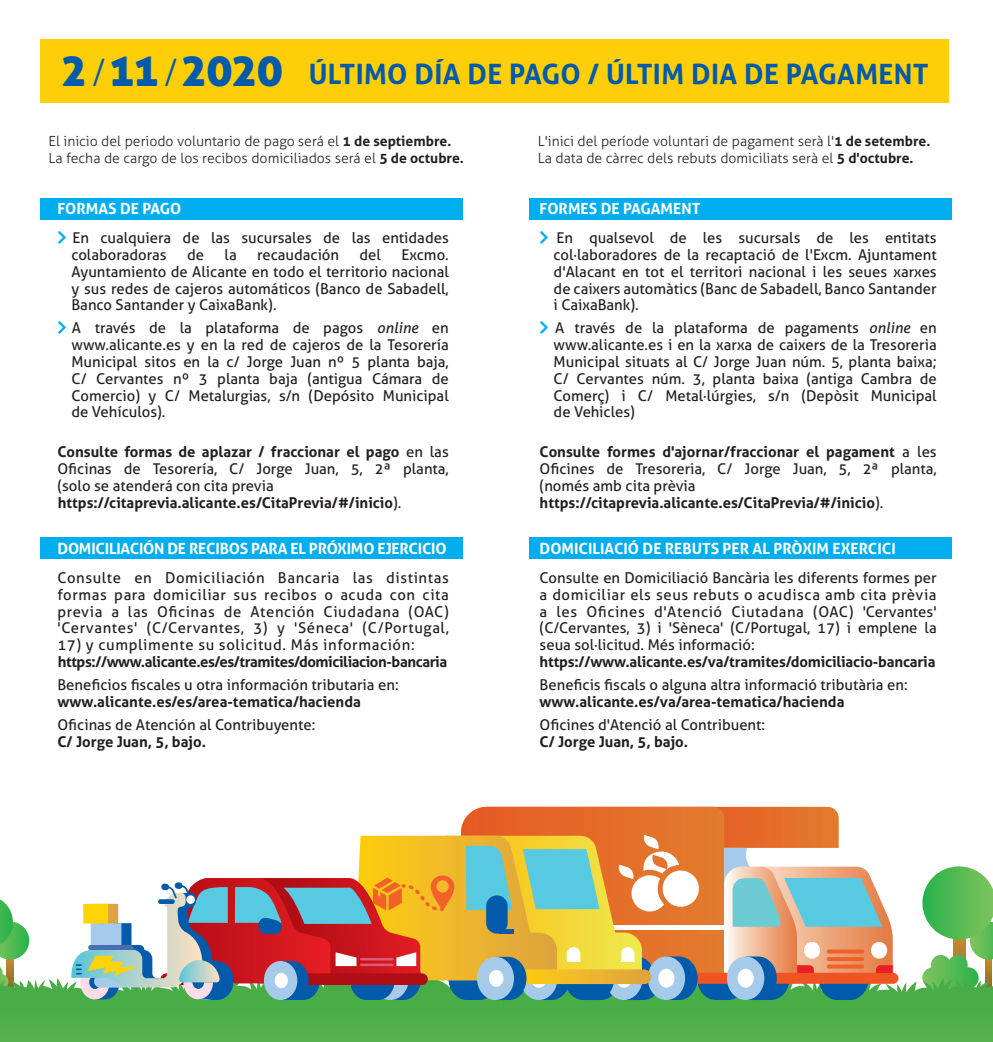
<style>
.page{position:relative;width:993px;height:1042px;background:#fff}
.page>*{position:absolute;margin:0;border:0;box-sizing:border-box;transform-origin:0 0}
.t1{font:700 28px "Aller";letter-spacing:.01em;color:#015aaa}
.t2{font:700 15.4px "Aller";letter-spacing:-.01em;color:#fff}
.t3{font:14.88px/16.8px "Aller";color:#231f20;text-align:justify}
.t4{font:700 14.88px/16.8px "Aller";color:#231f20}
.t5{font:700 14.88px "Aller";letter-spacing:-.03em;color:#231f20}
.t6{font:14.88px "Aller";letter-spacing:.04em;color:#231f20}
.t7{font:300 14px/16.8px "Aller";color:#231f20}
.s1{font-family:"Aller Display";font-weight:400;font-size:45.15px}
.s2{font-weight:300;font-size:37.62px}
.s3{font-weight:700}
.s4{font-style:italic}
.s5{font-weight:400}
</style>
<div class="page">
<div style="left:0;top:1007px;width:992px;height:35px;background:#51af4a"></div>
<div style="left:40px;top:198px;width:422px;height:22px;background:#00aeef"></div>
<div style="left:40px;top:537px;width:422px;height:22px;background:#00aeef"></div>
<div style="left:529px;top:198px;width:421px;height:22px;background:#00aeef"></div>
<div style="left:529px;top:537px;width:422px;height:22px;background:#00aeef"></div>
<div style="left:40px;top:39px;width:907px;height:63px;background:#fece08"></div>
<svg style="left:724px;top:807px;width:114px;height:28px;background:#e46f2b"></svg>
<svg style="left:461px;top:807px;width:263px;height:28px;background:#e56d2c"></svg>
<svg style="left:0;top:835px;width:992px;height:172px"></svg>
<h1 class="t1" style="left:62px;top:57px;width:867px"><span class="s1">2</span><span class="s2">/</span><span class="s1">11</span><span class="s2">/</span><span class="s1">2020</span> ÚLTIMO DÍA DE PAGO / ÚLTIM DIA DE PAGAMENT</h1>
<p class="t7" style="left:49px;top:133px;width:417px">El inicio del periodo voluntario de pago será el <span class="s3">1 de septiembre.<br></span>La fecha de cargo de los recibos domiciliados será el <span class="s3">5 de octubre.</span></p>
<p class="t7" style="left:537px;top:133px;width:394px">L'inici del període voluntari de pagament serà l'<span class="s3">1 de setembre.<br></span>La data de càrrec dels rebuts domiciliats serà el <span class="s3">5 d'octubre.</span></p>
<p class="t2" style="left:57px;top:199px;width:125px">FORMAS DE PAGO</p>
<p class="t3" style="left:71px;top:229px;width:378px">En cualquiera de las sucursales de las entidades colaboradoras</p>
<p class="t3" style="left:187px;top:246px;width:18px">de</p>
<p class="t3" style="left:224px;top:246px;width:14px">la</p>
<p class="t3" style="left:257px;top:246px;width:83px">recaudación</p>
<p class="t3" style="left:359px;top:246px;width:23px">del</p>
<p class="t3" style="left:71px;top:246px;width:379px;text-indent:330px">Excmo.<br>Ayuntamiento de Alicante en todo el territorio nacional y sus redes de cajeros automáticos (Banco de Sabadell, Banco Santander y CaixaBank).</p>
<p class="t3" style="left:71px;top:320px;width:379px">A través de la plataforma de pagos <span class="s4">online</span> en www.alicante.es y en la red de cajeros de la Tesorería Municipal sitos en la c/ Jorge Juan nº 5 planta baja, C/ Cervantes nº 3 planta baja (antigua Cámara de Comercio) y C/ Metalurgias, s/n (Depósito Municipal de Vehículos).</p>
<p class="t4" style="left:57px;top:443px;width:393px">Consulte formas de aplazar / fraccionar el pago <span class="s5">en las Oficinas de Tesorería, C/ Jorge Juan, 5, 2ª planta, (solo se atenderá con cita previa </span>https://citaprevia.alicante.es/CitaPrevia/#/inicio<span class="s5">).</span></p>
<p class="t2" style="left:57px;top:539px;width:390px">DOMICILIACIÓN DE RECIBOS PARA EL PRÓXIMO EJERCICIO</p>
<p class="t3" style="left:57px;top:569px;width:393px">Consulte en Domiciliación Bancaria las distintas formas para domiciliar sus recibos o acuda con cita previa a las Oficinas de Atención Ciudadana (OAC) 'Cervantes' (C/Cervantes, 3) y 'Séneca' (C/Portugal,</p>
<p class="t6" style="left:57px;top:636px;width:358px">17) y cumplimente su solicitud. Más información:</p>
<p class="t5" style="left:58px;top:652px;width:391px">https://www.alicante.es/es/tramites/domiciliacion-bancaria</p>
<p class="t3" style="left:57px;top:676px;width:342px">Beneficios fiscales u otra información tributaria en:</p>
<p class="t4" style="left:57px;top:693px;width:305px">www.alicante.es/es/area-tematica/hacienda</p>
<p class="t3" style="left:57px;top:716px;width:259px">Oficinas de Atención al Contribuyente:</p>
<p class="t4" style="left:57px;top:733px;width:150px">C/ Jorge Juan, 5, bajo.</p>
<p class="t2" style="left:539px;top:199px;width:162px">FORMES DE PAGAMENT</p>
<p class="t3" style="left:553px;top:229px;width:384px">En qualsevol de les sucursals de les entitats col·laboradores de la recaptació de l'Excm. Ajuntament d'Alacant en tot el territori nacional i les seues xarxes de caixers automàtics (Banc de Sabadell, Banco Santander i CaixaBank).</p>
<p class="t3" style="left:553px;top:320px;width:384px">A través de la plataforma de pagaments <span class="s4">online</span> en www.alicante.es i en la xarxa de caixers de la Tresoreria Municipal situats al C/ Jorge Juan núm. 5, planta baixa; C/ Cervantes núm. 3, planta baixa (antiga Cambra de Comerç) i C/ Metal·lúrgies, s/n (Depòsit Municipal de Vehicles)</p>
<p class="t4" style="left:539px;top:443px;width:398px">Consulte formes d'ajornar/fraccionar el pagament <span class="s5">a les Oficines de Tresoreria, C/ Jorge Juan, 5, 2ª planta, (només amb cita prèvia </span>https://citaprevia.alicante.es/CitaPrevia/#/inicio<span class="s5">).</span></p>
<p class="t2" style="left:539px;top:539px;width:357px">DOMICILIACIÓ DE REBUTS PER AL PRÒXIM EXERCICI</p>
<p class="t3" style="left:539px;top:569px;width:398px">Consulte en Domiciliació Bancària les diferents formes per a domiciliar els seus rebuts o acudisca amb cita prèvia a les Oficines d'Atenció Ciutadana (OAC) 'Cervantes' (C/Cervantes, 3) i 'Sèneca' (C/Portugal, 17) i emplene la seua sol·licitud. Més informació:</p>
<p class="t4" style="left:539px;top:653px;width:397px">https://www.alicante.es/va/tramites/domiciliacio-bancaria</p>
<p class="t3" style="left:539px;top:676px;width:369px">Beneficis fiscals o alguna altra informació tributària en:</p>
<p class="t4" style="left:539px;top:693px;width:306px">www.alicante.es/va/area-tematica/hacienda</p>
<p class="t3" style="left:539px;top:716px;width:227px">Oficines d'Atenció al Contribuent:</p>
<p class="t4" style="left:539px;top:733px;width:150px">C/ Jorge Juan, 5, bajo.</p>
</div>
